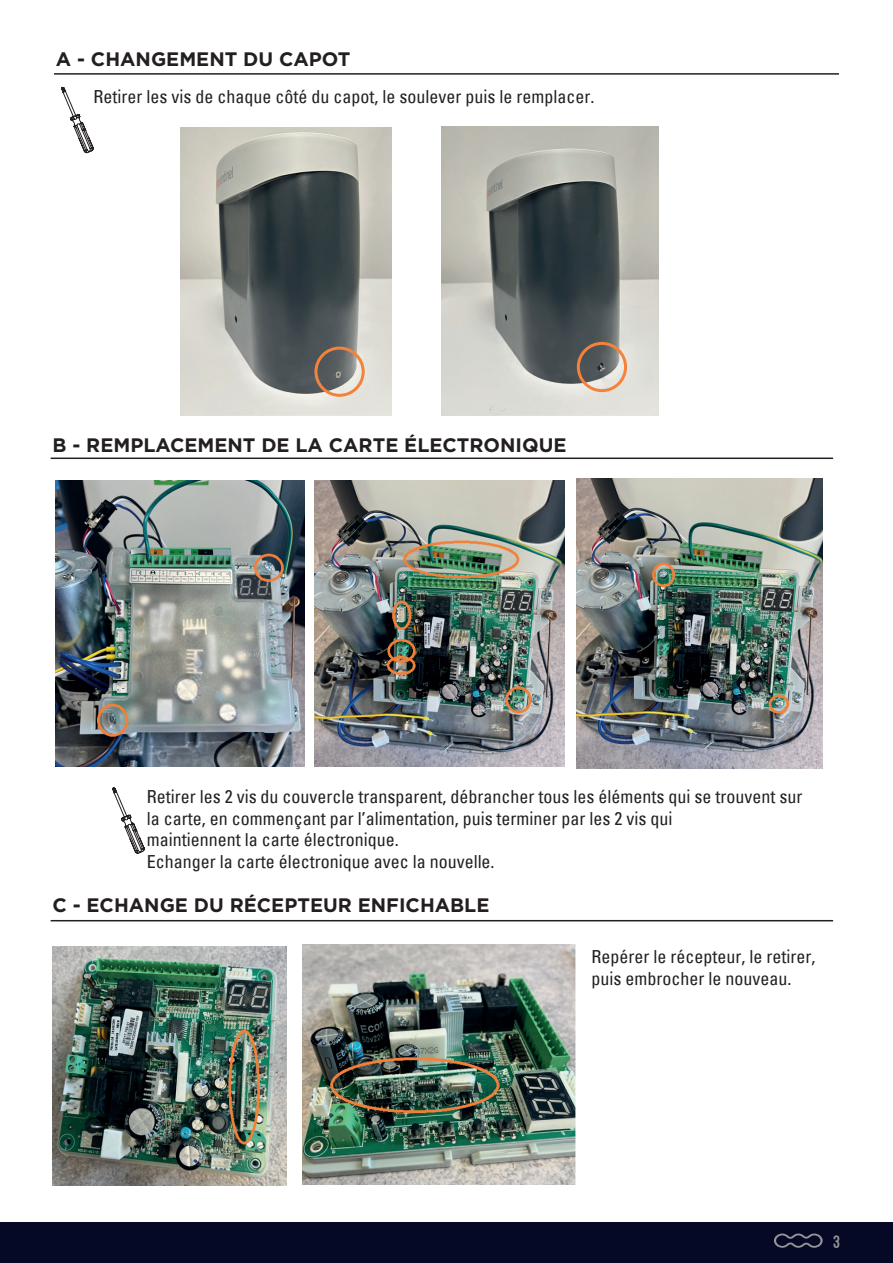
<style>
.page{position:relative;width:893px;height:1263px;background:#fff}
.page>*{position:absolute;margin:0;border:0;box-sizing:border-box;transform-origin:0 0}
.t1{font:700 19.5px "Gotham";color:#231f20}
.t2{font:condensed 18px/21.6px "Univers";color:#231f20}
.t3{font:18px "Kenzo";color:#939598}
</style>
<div class="page">
<div style="left:0;top:1223px;width:124px;height:40px;background:#050926"></div>
<div style="left:124px;top:1223px;width:769px;height:40px;background:#050926"></div>
<svg style="left:774px;top:1233px;width:49px;height:15px"></svg>
<hr style="left:54px;top:73px;width:785px;height:2px;background:#231f20">
<hr style="left:51px;top:457px;width:782px;height:2px;background:#231f20">
<hr style="left:51px;top:920px;width:782px;height:1px;background:#231f20">
<svg style="left:112px;top:787px;width:33px;height:67px"></svg>
<svg style="left:61px;top:86px;width:33px;height:67px"></svg>
<img style="left:56px;top:480px;width:249px;height:286px">
<img style="left:314px;top:480px;width:250px;height:286px">
<img style="left:577px;top:478px;width:245px;height:290px">
<img style="left:53px;top:947px;width:233px;height:239px">
<img style="left:302px;top:945px;width:273px;height:240px">
<img style="left:180px;top:127px;width:211px;height:288px">
<img style="left:442px;top:126px;width:217px;height:289px">
<div style="left:314px;top:347px;width:51px;height:50px;border:3px solid #f4823b;border-radius:50%"></div>
<div style="left:577px;top:342px;width:50px;height:50px;border:3px solid #f4823b;border-radius:50%"></div>
<p class="t1" style="left:56px;top:47px;width:296px">A - CHANGEMENT DU CAPOT</p>
<p class="t2" style="left:94px;top:85px;width:502px">Retirer les vis de chaque côté du capot, le soulever puis le remplacer.</p>
<p class="t1" style="left:53px;top:432px;width:515px">B - REMPLACEMENT DE LA CARTE ÉLECTRONIQUE</p>
<p class="t2" style="left:147px;top:785px;width:657px">Retirer les 2 vis du couvercle transparent, débrancher tous les éléments qui se trouvent sur la carte, en commençant par l’alimentation, puis terminer par les 2 vis qui<br>maintiennent la carte électronique.<br>Echanger la carte électronique avec la nouvelle.</p>
<p class="t1" style="left:53px;top:892px;width:438px">C - ECHANGE DU RÉCEPTEUR ENFICHABLE</p>
<p class="t2" style="left:591px;top:945px;width:225px">Repérer le récepteur, le retirer, puis embrocher le nouveau.</p>
<p class="t3" style="left:833px;top:1231px;width:8px">3</p>
</div>
